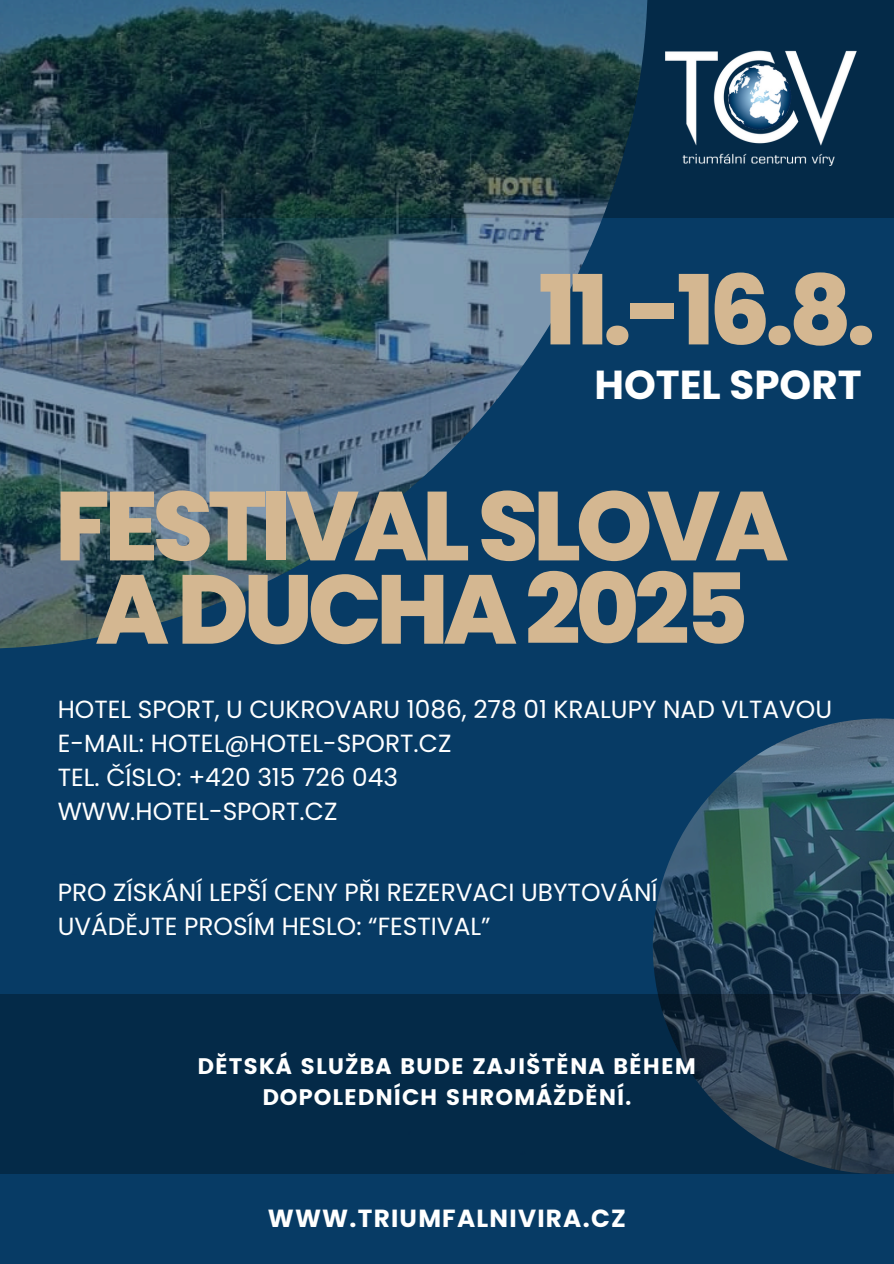
<style>
.page{position:relative;width:894px;height:1264px;background:#fff}
.page>*{position:absolute;margin:0;border:0;box-sizing:border-box;transform-origin:0 0}
.t1{font:800 97.65px/83.2px "Poppins";letter-spacing:-.055em;color:#d4b791;text-align:center}
.t2{font:800 96.45px "Poppins";color:#d4b791}
.t3{font:700 40.35px "Poppins";color:#fff}
.t4{font:24.75px/33.8px "Poppins";color:#fff}
.t5{font:700 24.75px "Poppins";letter-spacing:.05em;color:#fff}
.t6{font:22.5px/31.5px "Poppins";letter-spacing:.04em;color:#fff;text-align:center}
</style>
<div class="page">
<div style="left:0;top:218px;width:893px;height:1045px;background:#073b65"></div>
<img style="left:652px;top:718px;width:241px;height:276px">
<svg style="left:0;top:994px;width:893px;height:180px;background:#0a2b47"></svg>
<div style="left:0;top:0;width:893px;height:218px;background:#042a48"></div>
<img style="left:665px;top:50px;width:192px;height:116px">
<img style="left:0;top:0;width:647px;height:649px">
<p class="t2" style="left:538px;top:243px;width:338px">11.-16.8.</p>
<p class="t3" style="left:594px;top:357px;width:268px">HOTEL SPORT</p>
<p class="t1" style="left:55px;top:484px;width:734px">FESTIVALSLOVA<br>ADUCHA2025</p>
<h1 class="t4" style="left:58px;top:692px;width:775px">HOTEL SPORT, U CUKROVARU 1086, 278 01 KRALUPY NAD VLTAVOU E-MAIL: HOTEL@HOTEL-SPORT.CZ<br>TEL. ČÍSLO: +420 315 726 043<br>WWW.HOTEL-SPORT.CZ</h1>
<h1 class="t4" style="left:58px;top:875px;width:601px">PRO ZÍSKÁNÍ LEPŠÍ CENY PŘI REZERVACI UBYTOVÁNÍ<br>UVÁDĚJTE PROSÍM HESLO: “FESTIVAL”</h1>
<h2 class="t6" style="left:197px;top:1050px;width:500px">DĚTSKÁ SLUŽBA BUDE ZAJIŠTĚNA BĚHEM<br>DOPOLEDNÍCH SHROMÁŽDĚNÍ.</h2>
<h4 class="t5" style="left:267px;top:1200px;width:359px">WWW.TRIUMFALNIVIRA.CZ</h4>
</div>
